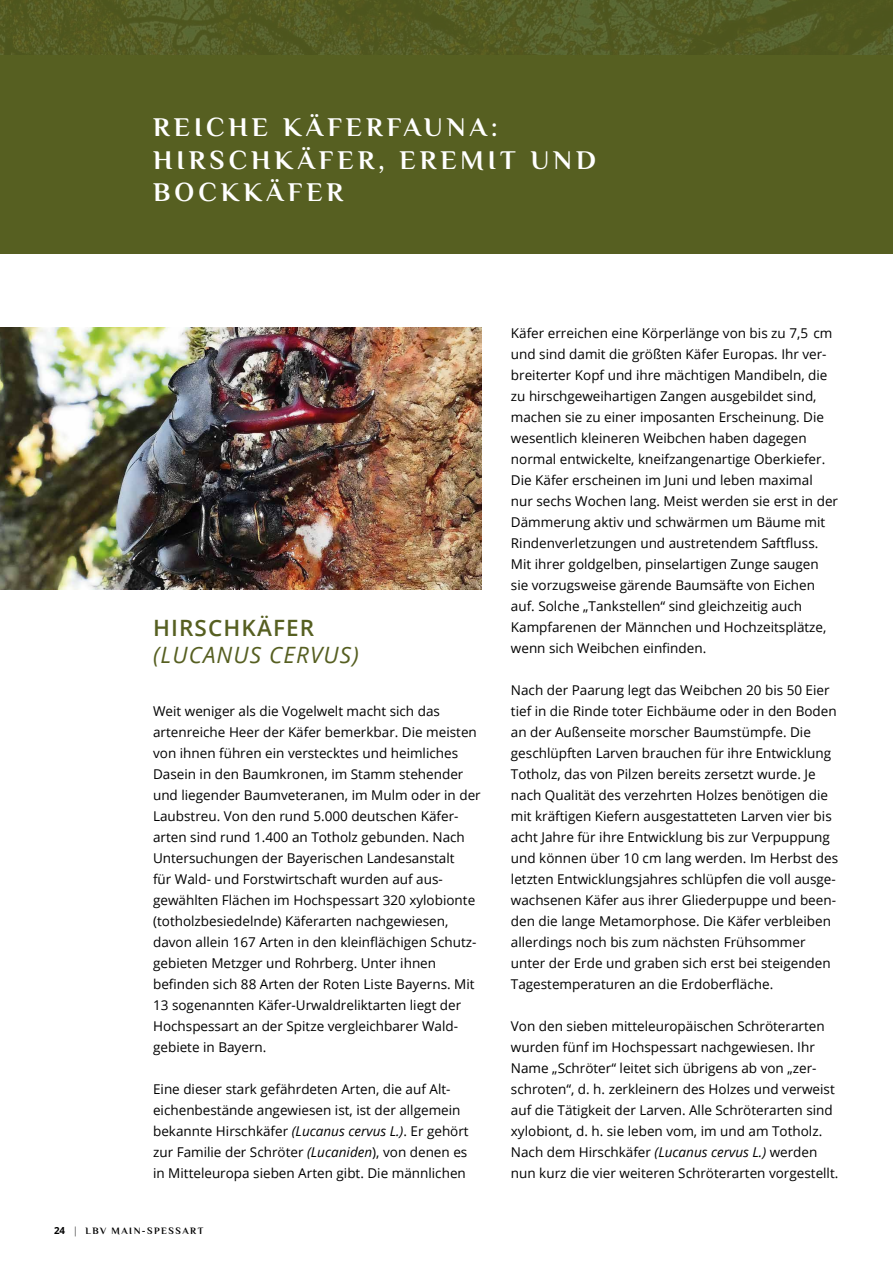
<style>
.page{position:relative;width:893px;height:1263px;background:#fff}
.page>*{position:absolute;margin:0;border:0;box-sizing:border-box;transform-origin:0 0}
.t1{font:700 27px/32.4px "Philosopher";letter-spacing:.15em;color:#fff}
.t2{font:italic 22.5px "Open Sans";letter-spacing:.05em;color:#565f21}
.t3{font:600 22.5px "Open Sans";letter-spacing:.05em;color:#565f21}
.t4{font:13.5px/21px "Open Sans";color:#000}
.t5{font:700 9.75px "Philosopher";letter-spacing:.15em;color:#000}
.s1{font-style:italic}
.s2{font-family:"Open Sans"}
.s3{font-family:"Open Sans";font-weight:300}
</style>
<div class="page">
<div style="left:0;top:0;width:893px;height:254px;background:#565f21"></div>
<img style="left:0;top:327px;width:481px;height:263px">
<img style="left:0;top:0;width:893px;height:54px">
<h1 class="t1" style="left:153px;top:111px;width:444px">REICHE KÄFERFAUNA:<br>HIRSCHKÄFER, EREMIT UND<br>BOCKKÄFER</h1>
<h2 class="t3" style="left:153px;top:613px;width:163px">HIRSCHKÄFER</h2>
<h2 class="t2" style="left:153px;top:640px;width:207px">(LUCANUS CERVUS)</h2>
<p class="t4" style="left:153px;top:700px;width:329px">Weit weniger als die Vogelwelt macht sich das artenreiche Heer der Käfer bemerkbar. Die meisten von ihnen führen ein verstecktes und heimliches Dasein in den Baumkronen, im Stamm stehender und liegender Baumveteranen, im Mulm oder in der Laubstreu. Von den rund 5.000 deutschen Käfer&shy;arten sind rund 1.400 an Totholz gebunden. Nach Untersuchungen der Bayerischen Landesanstalt<br>für Wald- und Forstwirtschaft wurden auf aus&shy;gewählten Flächen im Hochspessart 320 xylobionte (totholzbesiedelnde) Käferarten nachgewiesen, davon allein 167 Arten in den kleinflächigen Schutz&shy;gebieten Metzger und Rohrberg. Unter ihnen befinden sich 88 Arten der Roten Liste Bayerns. Mit 13 sogenannten Käfer-Urwaldreliktarten liegt der Hochspessart an der Spitze vergleichbarer Wald&shy;gebiete in Bayern.</p>
<p class="t4" style="left:153px;top:1078px;width:317px">Eine dieser stark gefährdeten Arten, die auf Alt&shy;eichenbestände angewiesen ist, ist der allgemein bekannte Hirschkäfer <span class="s1">(Lucanus cervus L.)</span>. Er gehört zur Familie der Schröter <span class="s1">(Lucaniden</span>), von denen es in Mitteleuropa sieben Arten gibt. Die männlichen</p>
<p class="t5" style="left:54px;top:1224px;width:151px"><span class="s2">24</span> <span class="s3">|</span> LBV MAIN-SPESSART</p>
<p class="t4" style="left:511px;top:322px;width:329px">Käfer erreichen eine Körperlänge von bis zu 7,5 cm und sind damit die größten Käfer Europas. Ihr ver&shy;breiterter Kopf und ihre mächtigen Mandibeln, die zu hirschgeweihartigen Zangen ausgebildet sind, machen sie zu einer imposanten Erscheinung. Die wesentlich kleineren Weibchen haben dagegen normal entwickelte, kneifzangenartige Oberkiefer.<br>Die Käfer erscheinen im Juni und leben maximal nur sechs Wochen lang. Meist werden sie erst in der Dämmerung aktiv und schwärmen um Bäume mit Rindenverletzungen und austretendem Saftfluss.<br>Mit ihrer goldgelben, pinselartigen Zunge saugen sie vorzugsweise gärende Baumsäfte von Eichen auf. Solche „Tankstellen“ sind gleichzeitig auch Kampfarenen der Männchen und Hochzeitsplätze, wenn sich Weibchen einfinden.</p>
<p class="t4" style="left:511px;top:679px;width:329px">Nach der Paarung legt das Weibchen 20 bis 50 Eier tief in die Rinde toter Eichbäume oder in den Boden an der Außenseite morscher Baumstümpfe. Die geschlüpften Larven brauchen für ihre Entwicklung Totholz, das von Pilzen bereits zersetzt wurde. Je nach Qualität des verzehrten Holzes benötigen die mit kräftigen Kiefern ausgestatteten Larven vier bis acht Jahre für ihre Entwicklung bis zur Verpuppung und können über 10 cm lang werden. Im Herbst des letzten Entwicklungsjahres schlüpfen die voll ausge&shy;wachsenen Käfer aus ihrer Gliederpuppe und been&shy;den die lange Metamorphose. Die Käfer verbleiben allerdings noch bis zum nächsten Frühsommer unter der Erde und graben sich erst bei steigenden Tagestemperaturen an die Erdoberfläche.</p>
<p class="t4" style="left:511px;top:1015px;width:329px">Von den sieben mitteleuropäischen Schröterarten wurden fünf im Hochspessart nachgewiesen. Ihr Name „Schröter“ leitet sich übrigens ab von „zer&shy;schroten“, d. h. zerkleinern des Holzes und verweist auf die Tätigkeit der Larven. Alle Schröterarten sind xylobiont, d. h. sie leben vom, im und am Totholz.<br>Nach dem Hirschkäfer <span class="s1">(Lucanus cervus L.)</span> werden nun kurz die vier weiteren Schröterarten vorgestellt.</p>
</div>
